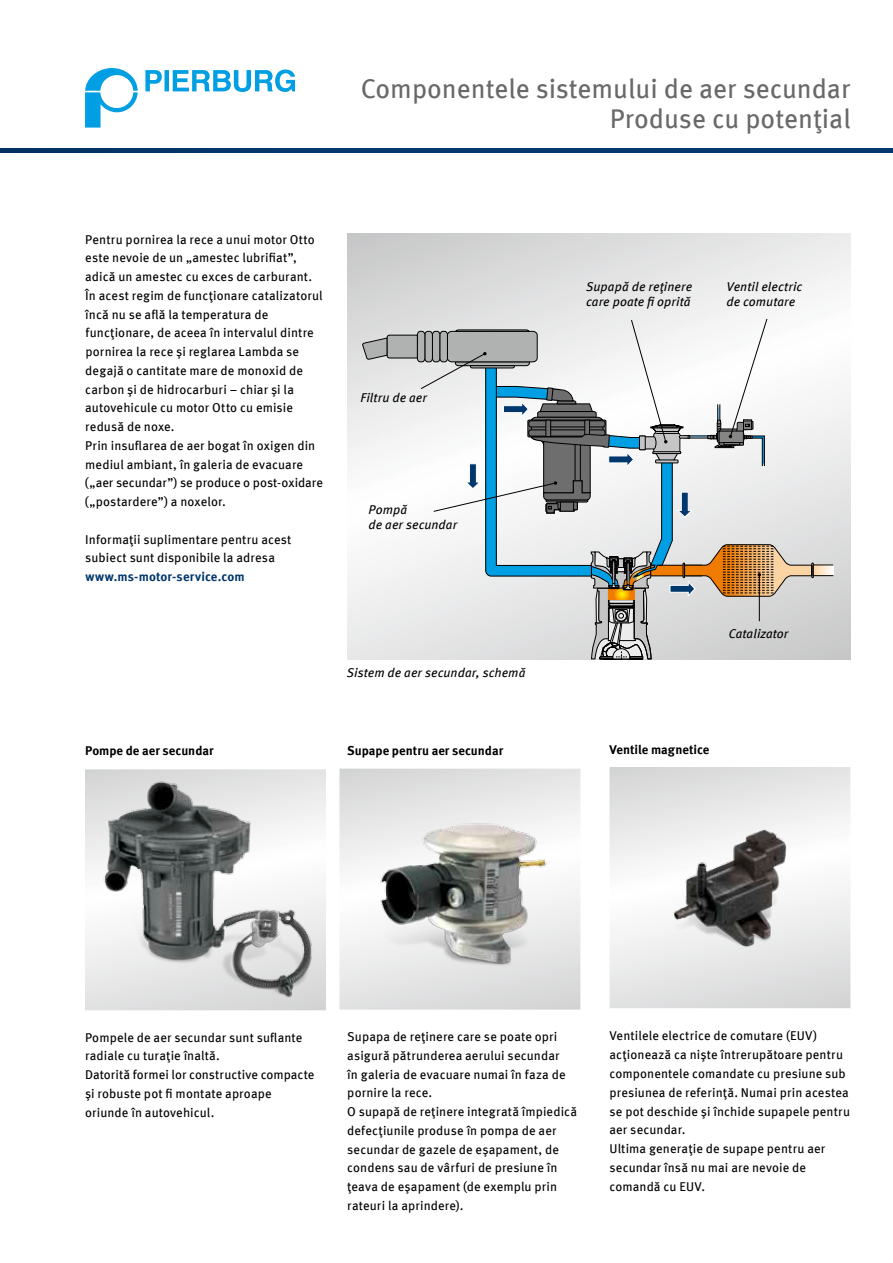
<style>
.page{position:relative;width:893px;height:1263px;background:#fff}
.page>*{position:absolute;margin:0;border:0;box-sizing:border-box;transform-origin:0 0}
.t1{font:27px/30px "Meta OFC";color:#696969;text-align:right}
.t2{font:12.75px/18.8px "Meta OFC";letter-spacing:.01em;color:#000}
.t3{font:italic 12.75px/15px "Meta OFC";letter-spacing:.005em;color:#000}
.t4{font:700 12.75px "Meta OFC";color:#000}
.t5{font:700 12.75px "Meta OFC";letter-spacing:.01em;color:#00376c}
</style>
<div class="page">
<svg style="left:347px;top:234px;width:503px;height:425px"></svg>
<hr style="left:0;top:149px;width:893px;height:3px;background:#00386d">
<svg style="left:85px;top:68px;width:53px;height:60px"></svg>
<svg style="left:145px;top:69px;width:150px;height:23px"></svg>
<svg style="left:362px;top:318px;width:472px;height:342px"></svg>
<div style="left:339px;top:769px;width:241px;height:240px;border:2px solid #fff"></div>
<svg style="left:612px;top:770px;width:235px;height:235px"></svg>
<div style="left:609px;top:767px;width:241px;height:241px;border:2px solid #fff"></div>
<img style="left:85px;top:768px;width:272px;height:243px">
<img style="left:336px;top:775px;width:245px;height:231px">
<img style="left:659px;top:817px;width:142px;height:141px">
<h1 class="t1" style="left:361px;top:73px;width:492px">Componentele sistemului de aer secundar<br>Produse cu potenţial</h1>
<p class="t2" style="left:85px;top:230px;width:239px">Pentru pornirea la rece a unui motor Otto este nevoie de un „amestec lubrifiat”, adică un amestec cu exces de carburant.<br>În acest regim de funcţionare catalizatorul încă nu se află la temperatura de funcţionare, de aceea în intervalul dintre pornirea la rece şi reglarea Lambda se degajă o cantitate mare de monoxid de carbon şi de hidrocarburi – chiar şi la autovehicule cu motor Otto cu emisie redusă de noxe.<br>Prin insuflarea de aer bogat în oxigen din mediul ambiant, în galeria de evacuare („aer secundar”) se produce o post-oxidare („postardere”) a noxelor.</p>
<p class="t2" style="left:85px;top:530px;width:208px">Informaţii suplimentare pentru acest subiect sunt disponibile la adresa</p>
<p class="t5" style="left:86px;top:569px;width:161px">www.ms-motor-service.com</p>
<p class="t3" style="left:360px;top:390px;width:68px">Filtru de aer</p>
<p class="t3" style="left:369px;top:502px;width:90px">Pompă<br>de aer secundar</p>
<p class="t3" style="left:347px;top:665px;width:180px">Sistem de aer secundar, schemă</p>
<p class="t3" style="left:586px;top:279px;width:108px">Supapă de reţinere care poate fi oprită</p>
<p class="t3" style="left:726px;top:279px;width:77px">Ventil electric de comutare</p>
<p class="t3" style="left:729px;top:626px;width:61px">Catalizator</p>
<p class="t4" style="left:85px;top:743px;width:130px">Pompe de aer secundar</p>
<p class="t4" style="left:347px;top:743px;width:158px">Supape pentru aer secundar</p>
<p class="t4" style="left:609px;top:741px;width:101px">Ventile magnetice</p>
<p class="t2" style="left:85px;top:1028px;width:231px">Pompele de aer secundar sunt suflante radiale cu turaţie înaltă.<br>Datorită formei lor constructive compacte şi robuste pot fi montate aproape oriunde în autovehicul.</p>
<p class="t2" style="left:347px;top:1027px;width:231px">Supapa de reţinere care se poate opri asigură pătrunderea aerului secundar<br>în galeria de evacuare numai în faza de pornire la rece.<br>O supapă de reţinere integrată împiedică defecţiunile produse în pompa de aer secundar de gazele de eşapament, de condens sau de vârfuri de presiune în ţeava de eşapament (de exemplu prin rateuri la aprindere).</p>
<p class="t2" style="left:609px;top:1027px;width:242px">Ventilele electrice de comutare (EUV) acţionează ca nişte întrerupătoare pentru componentele comandate cu presiune sub presiunea de referinţă. Numai prin acestea se pot deschide şi închide supapele pentru aer secundar.<br>Ultima generaţie de supape pentru aer secundar însă nu mai are nevoie de comandă cu EUV.</p>
</div>
